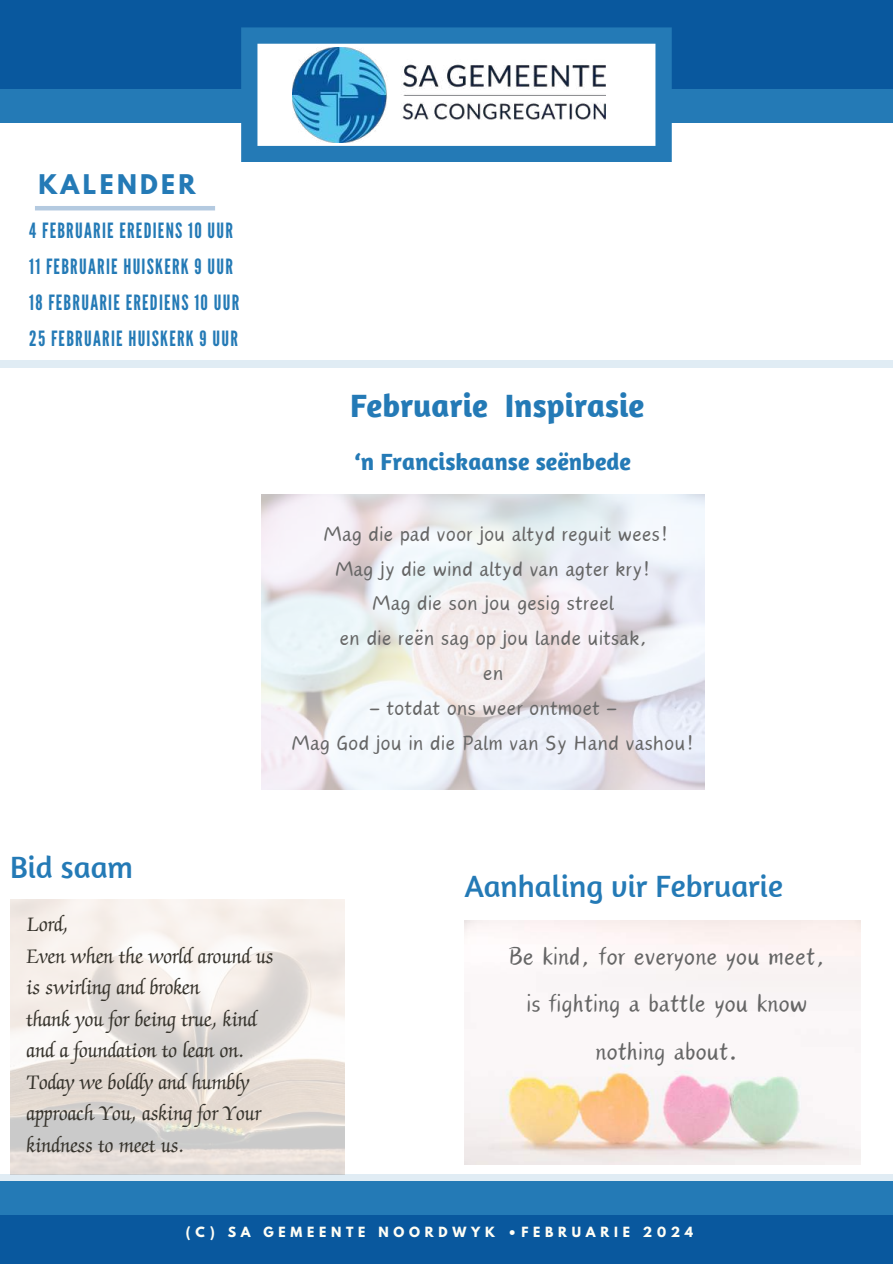
<style>
.page{position:relative;width:893px;height:1264px;background:#fff}
.page>*{position:absolute;margin:0;border:0;box-sizing:border-box;transform-origin:0 0}
.t1{font:34.5px/47.2px "Canva Cake Shop";color:#666;text-align:center}
.t2{font:700 33px "Amaranth";color:#247ab6}
.t3{font:31.5px "Amaranth";color:#247ab6}
.t4{font:25.5px/34.8px "Canva Wander World";color:#666;text-align:center}
.t5{font:700 24px "Amaranth";color:#247ab6}
.t6{font:700 24px "League Spartan";letter-spacing:.14em;color:#247ab6}
.t7{font:22.5px/31.5px "Zapf Chancery Pro";color:#36332c}
.t8{font:21px/36px "League Gothic";letter-spacing:.06em;color:#247ab6}
.t9{font:700 12.45px "League Spartan";letter-spacing:.38em;color:#fffef5}
</style>
<div class="page">
<div style="left:0;top:0;width:892px;height:1263px;background:#09589e"></div>
<div style="left:0;top:102px;width:892px;height:1099px;background:#fff"></div>
<div style="left:0;top:1181px;width:892px;height:33px;background:#247ab6"></div>
<div style="left:0;top:89px;width:892px;height:34px;background:#247ab6"></div>
<div style="left:0;top:1174px;width:892px;height:6px;background:#e0ecf4"></div>
<svg style="left:241px;top:27px;width:430px;height:135px;background:#79add2"></svg>
<img style="left:292px;top:48px;width:313px;height:94px">
<div style="left:0;top:360px;width:892px;height:7px;background:#e0ecf4"></div>
<hr style="left:35px;top:206px;width:180px;height:4px;background:#b4cae0">
<img style="left:262px;top:494px;width:442px;height:295px">
<img style="left:464px;top:920px;width:396px;height:244px">
<img style="left:10px;top:899px;width:334px;height:275px">
<p class="t6" style="left:38px;top:172px;width:159px">KALENDER</p>
<p class="t8" style="left:29px;top:213px;width:211px">4 FEBRUARIE EREDIENS 10 UUR<br>11 FEBRUARIE HUISKERK 9 UUR<br>18 FEBRUARIE EREDIENS 10 UUR<br>25 FEBRUARIE HUISKERK 9 UUR</p>
<p class="t2" style="left:350px;top:385px;width:296px">Februarie Inspirasie</p>
<p class="t5" style="left:355px;top:446px;width:277px">‘n Franciskaanse seënbede</p>
<p class="t4" style="left:324px;top:516px;width:346px">Mag die pad voor jou altyd reguit wees!<br>Mag jy die wind altyd van agter kry!<br>Mag die son jou gesig streel<br>en die reën sag op jou lande uitsak,<br>en</p>
<p class="t4" style="left:292px;top:690px;width:404px">- totdat ons weer ontmoet -<br>Mag God jou in die Palm van Sy Hand vashou!</p>
<p class="t3" style="left:10px;top:847px;width:124px">Bid saam</p>
<p class="t7" style="left:27px;top:910px;width:248px">Lord,<br>Even when the world around us is swirling and broken<br>thank you for being true, kind and a foundation to lean on.<br>Today we boldly and humbly approach You, asking for Your kindness to meet us.</p>
<p class="t3" style="left:464px;top:866px;width:320px">Aanhaling vir Februarie</p>
<h1 class="t1" style="left:508px;top:933px;width:318px">Be kind, for everyone you meet, is fighting a battle you know nothing about.</h1>
<p class="t9" style="left:186px;top:1225px;width:509px">(C) SA GEMEENTE NOORDWYK •FEBRUARIE 2024</p>
</div>
